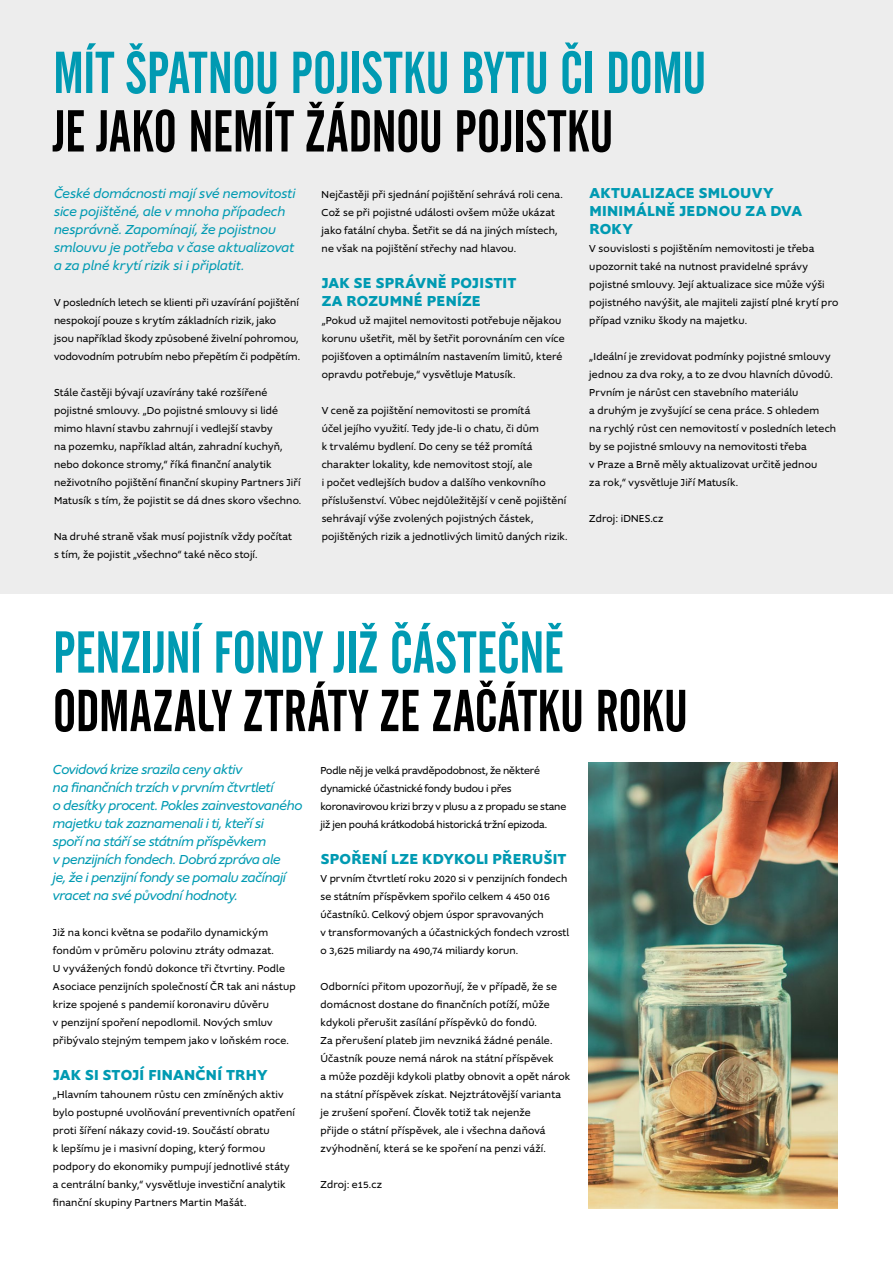
<style>
.page{position:relative;width:893px;height:1263px;background:#fff}
.page>*{position:absolute;margin:0;border:0;box-sizing:border-box;transform-origin:0 0}
.t1{font:58.5px "cafeta";letter-spacing:-.005em;color:#009ab2;scale:.95 1}
.t2{font:58.5px "cafeta";color:#000;scale:.95 1}
.t3{font:700 15px/18px "Supra";letter-spacing:.015em;color:#009ab2}
.t4{font:italic 13.5px/18px "Supra";letter-spacing:-.02em;color:#009ab2}
.t5{font:10.5px/18px "Supra";letter-spacing:.015em;color:#000}
.t6{font:10.5px/18px "Supra";letter-spacing:-.015em;color:#000}
</style>
<div class="page">
<div style="left:0;top:0;width:893px;height:593px;background:#ededed"></div>
<img style="left:588px;top:762px;width:250px;height:447px">
<h1 class="t1" style="left:53px;top:40px;width:689px">MÍT ŠPATNOU POJISTKU BYTU ČI DOMU</h1>
<h1 class="t2" style="left:53px;top:99px;width:591px">JE JAKO NEMÍT ŽÁDNOU POJISTKU</h1>
<p class="t4" style="left:54px;top:184px;width:243px">České domácnosti mají své nemovitosti sice pojištěné, ale v mnoha případech nesprávně. Zapomínají, že pojistnou smlouvu je potřeba v čase aktualizovat a za plné krytí rizik si i připlatit.</p>
<p class="t5" style="left:54px;top:293px;width:248px">V posledních letech se klienti při uzavírání pojištění nespokojí pouze s krytím základních rizik, jako<br>jsou například škody způsobené živelní pohromou, vodovodním potrubím nebo přepětím či podpětím.</p>
<p class="t5" style="left:54px;top:383px;width:249px">Stále častěji bývají uzavírány také rozšířené pojistné smlouvy. „Do pojistné smlouvy si lidé mimo hlavní stavbu zahrnují i vedlejší stavby<br>na pozemku, například altán, zahradní kuchyň, nebo dokonce stromy,“ říká finanční analytik neživotního pojištění finanční skupiny Partners Jiří Matusík s tím, že pojistit se dá dnes skoro všechno.</p>
<p class="t5" style="left:54px;top:527px;width:239px">Na druhé straně však musí pojistník vždy počítat s tím, že pojistit „všechno“ také něco stojí.</p>
<p class="t5" style="left:322px;top:185px;width:243px">Nejčastěji při sjednání pojištění sehrává roli cena.<br>Což se při pojistné události ovšem může ukázat jako fatální chyba. Šetřit se dá na jiných místech, ne však na pojištění střechy nad hlavou.</p>
<h2 class="t3" style="left:322px;top:274px;width:196px">JAK SE SPRÁVNĚ POJISTIT<br>ZA ROZUMNÉ PENÍZE</h2>
<p class="t5" style="left:322px;top:311px;width:245px">„Pokud už majitel nemovitosti potřebuje nějakou korunu ušetřit, měl by šetřit porovnáním cen více pojišťoven a optimálním nastavením limitů, které opravdu potřebuje,“ vysvětluje Matusík.</p>
<p class="t5" style="left:322px;top:401px;width:248px">V ceně za pojištění nemovitosti se promítá<br>účel jejího využití. Tedy jde-li o chatu, či dům<br>k trvalému bydlení. Do ceny se též promítá charakter lokality, kde nemovitost stojí, ale<br>i počet vedlejších budov a dalšího venkovního příslušenství. Vůbec nejdůležitější v ceně pojištění sehrávají výše zvolených pojistných částek, pojištěných rizik a jednotlivých limitů daných rizik.</p>
<h2 class="t3" style="left:589px;top:184px;width:214px">AKTUALIZACE SMLOUVY<br>MINIMÁLNĚ JEDNOU ZA DVA<br>ROKY</h2>
<p class="t5" style="left:589px;top:239px;width:251px">V souvislosti s pojištěním nemovitosti je třeba upozornit také na nutnost pravidelné správy pojistné smlouvy. Její aktualizace sice může výši pojistného navýšit, ale majiteli zajistí plné krytí pro případ vzniku škody na majetku.</p>
<p class="t5" style="left:589px;top:347px;width:248px">„Ideální je zrevidovat podmínky pojistné smlouvy jednou za dva roky, a to ze dvou hlavních důvodů.<br>Prvním je nárůst cen stavebního materiálu<br>a druhým je zvyšující se cena práce. S ohledem<br>na rychlý růst cen nemovitostí v posledních letech by se pojistné smlouvy na nemovitosti třeba<br>v Praze a Brně měly aktualizovat určitě jednou<br>za rok,“ vysvětluje Jiří Matusík.</p>
<p class="t5" style="left:589px;top:509px;width:76px">Zdroj: iDNES.cz</p>
<h1 class="t1" style="left:53px;top:620px;width:539px">PENZIJNÍ FONDY JIŽ ČÁSTEČNĚ</h1>
<h1 class="t2" style="left:53px;top:678px;width:670px">ODMAZALY ZTRÁTY ZE ZAČÁTKU ROKU</h1>
<p class="t4" style="left:53px;top:760px;width:251px">Covidová krize srazila ceny aktiv<br>na finančních trzích v prvním čtvrtletí<br>o desítky procent. Pokles zainvestovaného majetku tak zaznamenali i ti, kteří si<br>spoří na stáří se státním příspěvkem<br>v penzijních fondech. Dobrá zpráva ale<br>je, že i penzijní fondy se pomalu začínají vracet na své původní hodnoty.</p>
<p class="t5" style="left:53px;top:923px;width:244px">Již na konci května se podařilo dynamickým fondům v průměru polovinu ztráty odmazat.<br>U vyvážených fondů dokonce tři čtvrtiny. Podle Asociace penzijních společností ČR tak ani nástup krize spojené s pandemií koronaviru důvěru<br>v penzijní spoření nepodlomil. Nových smluv přibývalo stejným tempem jako v loňském roce.</p>
<h2 class="t3" style="left:53px;top:1066px;width:216px">JAK SI STOJÍ FINANČNÍ TRHY</h2>
<p class="t5" style="left:53px;top:1085px;width:243px">„Hlavním tahounem růstu cen zmíněných aktiv bylo postupné uvolňování preventivních opatření proti šíření nákazy covid-19. Součástí obratu<br>k lepšímu je i masivní doping, který formou podpory do ekonomiky pumpují jednotlivé státy a centrální banky,“ vysvětluje investiční analytik finanční skupiny Partners Martin Mašát.</p>
<p class="t6" style="left:321px;top:761px;width:247px">Podle něj je velká pravděpodobnost, že některé dynamické účastnické fondy budou i přes koronavirovou krizi brzy v plusu a z propadu se stane již jen pouhá krátkodobá historická tržní epizoda.</p>
<h2 class="t3" style="left:321px;top:850px;width:247px">SPOŘENÍ LZE KDYKOLI PŘERUŠIT</h2>
<p class="t5" style="left:321px;top:869px;width:250px">V prvním čtvrtletí roku 2020 si v penzijních fondech se státním příspěvkem spořilo celkem 4 450 016 účastníků. Celkový objem úspor spravovaných<br>v transformovaných a účastnických fondech vzrostl o 3,625 miliardy na 490,74 miliardy korun.</p>
<p class="t5" style="left:321px;top:977px;width:251px">Odborníci přitom upozorňují, že v případě, že se domácnost dostane do finančních potíží, může kdykoli přerušit zasílání příspěvků do fondů.<br>Za přerušení plateb jim nevzniká žádné penále.<br>Účastník pouze nemá nárok na státní příspěvek<br>a může později kdykoli platby obnovit a opět nárok na státní příspěvek získat. Nejztrátovější varianta je zrušení spoření. Člověk totiž tak nejenže<br>přijde o státní příspěvek, ale i všechna daňová zvýhodnění, která se ke spoření na penzi váží.</p>
<p class="t5" style="left:321px;top:1175px;width:63px">Zdroj: e15.cz</p>
</div>
